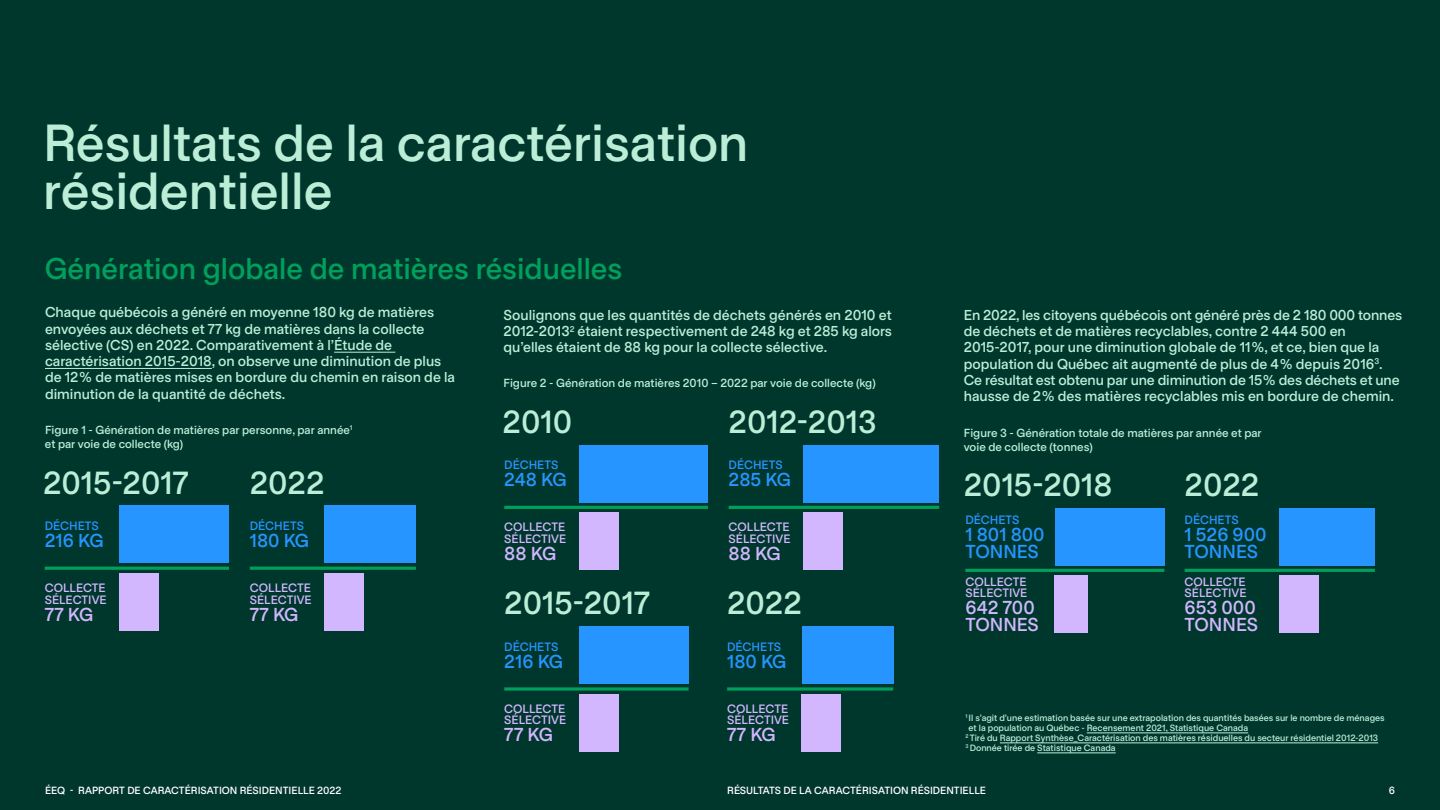
<style>
.page{position:relative;width:1440px;height:810px;background:#00372d}
.page>*{position:absolute;margin:0;border:0;box-sizing:border-box;transform-origin:0 0}
.t1{font:500 50px/48.8px "Habitus";color:#bceed7}
.t2{font:500 30.62px "Habitus";color:#bceed7}
.t3{font:500 28.75px "Habitus";color:#00a05c}
.t4{font:500 18px/16.9px "Habitus";color:#2695ff}
.t5{font:500 18px/16.9px "Habitus";color:#d2b7ff}
.t6{font:500 13.75px/16.2px "Habitus";color:#bceed7}
.t7{font:500 11.62px/11.6px "Habitus";color:#d2b7ff}
.t8{font:500 11.62px "Habitus";color:#2695ff}
.t9{font:500 11.25px/13.8px "Habitus";color:#bceed7}
.t10{font:500 10px "Habitus";color:#fff}
.t11{font:500 8.75px "Habitus";color:#bceed7}
</style>
<div class="page">
<hr style="left:334px;top:352px;width:61px;height:1px;background:#bceed7">
<hr style="left:45px;top:368px;width:167px;height:1px;background:#bceed7">
<hr style="left:1087px;top:733px;width:161px;height:1px;background:#bceed7">
<hr style="left:1000px;top:743px;width:378px;height:1px;background:#bceed7">
<hr style="left:1037px;top:753px;width:79px;height:1px;background:#bceed7">
<div style="left:119px;top:506px;width:110px;height:57px;background:#2695ff"></div>
<div style="left:579px;top:627px;width:110px;height:57px;background:#2695ff"></div>
<div style="left:579px;top:445px;width:129px;height:57px;background:#2695ff"></div>
<div style="left:1055px;top:508px;width:109px;height:57px;background:#2695ff"></div>
<div style="left:1280px;top:508px;width:95px;height:57px;background:#2695ff"></div>
<div style="left:325px;top:506px;width:91px;height:57px;background:#2695ff"></div>
<div style="left:803px;top:445px;width:136px;height:57px;background:#2695ff"></div>
<div style="left:802px;top:627px;width:91px;height:57px;background:#2695ff"></div>
<div style="left:119px;top:573px;width:40px;height:58px;background:#d2b7ff"></div>
<div style="left:579px;top:513px;width:39px;height:57px;background:#d2b7ff"></div>
<div style="left:1055px;top:576px;width:33px;height:57px;background:#d2b7ff"></div>
<div style="left:1280px;top:576px;width:39px;height:57px;background:#d2b7ff"></div>
<div style="left:325px;top:573px;width:39px;height:58px;background:#d2b7ff"></div>
<div style="left:579px;top:694px;width:39px;height:57px;background:#d2b7ff"></div>
<div style="left:802px;top:694px;width:39px;height:57px;background:#d2b7ff"></div>
<div style="left:803px;top:513px;width:40px;height:57px;background:#d2b7ff"></div>
<hr style="left:45px;top:567px;width:184px;height:3px;background:#00a05c">
<hr style="left:504px;top:506px;width:204px;height:3px;background:#00a05c">
<hr style="left:965px;top:569px;width:199px;height:3px;background:#00a05c">
<hr style="left:1185px;top:569px;width:190px;height:3px;background:#00a05c">
<hr style="left:250px;top:567px;width:166px;height:3px;background:#00a05c">
<hr style="left:729px;top:506px;width:210px;height:3px;background:#00a05c">
<svg style="left:504px;top:687px;width:185px;height:4px"></svg>
<svg style="left:727px;top:687px;width:166px;height:4px"></svg>
<h1 class="t1" style="left:43px;top:116px;width:707px">Résultats de la caractérisation résidentielle</h1>
<h3 class="t3" style="left:45px;top:248px;width:579px">Génération globale de matières résiduelles</h3>
<p class="t6" style="left:45px;top:304px;width:412px">Chaque québécois a généré en moyenne 180 kg de matières envoyées aux déchets et 77 kg de matières dans la collecte sélective (CS) en 2022. Comparativement à l’Étude de caractérisation 2015-2018, on observe une diminution de plus de 12 % de matières mises en bordure du chemin en raison de la diminution de la quantité de déchets.</p>
<p class="t9" style="left:45px;top:423px;width:309px">Figure 1 - Génération de matières par personne, par année<sup>1 </sup>et par voie de collecte (kg)</p>
<p class="t6" style="left:503px;top:306px;width:390px;text-align:justify">Soulignons que les quantités de déchets générés en 2010 et 2012-2013<sup>2</sup> étaient respectivement de 248 kg et 285 kg alors qu’elles étaient de 88 kg pour la collecte sélective.</p>
<p class="t9" style="left:503px;top:376px;width:374px">Figure 2 - Génération de matières 2010 – 2022 par voie de collecte (kg)</p>
<h2 class="t2" style="left:503px;top:400px;width:71px">2010</h2>
<h2 class="t2" style="left:729px;top:400px;width:150px">2012-2013</h2>
<p class="t6" style="left:964px;top:306px;width:440px">En 2022, les citoyens québécois ont généré près de 2 180 000 tonnes de déchets et de matières recyclables, contre 2 444 500 en 2015-2017, pour une diminution globale de 11 %, et ce, bien que la population du Québec ait augmenté de plus de 4 % depuis 2016<sup>3</sup>.<br>Ce résultat est obtenu par une diminution de 15 % des déchets et une hausse de 2 % des matières recyclables mis en bordure de chemin.</p>
<p class="t9" style="left:964px;top:426px;width:299px">Figure 3 - Génération totale de matières par année et par voie de collecte (tonnes)</p>
<h2 class="t2" style="left:43px;top:461px;width:147px">2015-2017</h2>
<p class="t8" style="left:504px;top:457px;width:56px">DÉCHETS</p>
<h3 class="t4" style="left:504px;top:471px;width:64px">248 KG</h3>
<p class="t8" style="left:729px;top:457px;width:56px">DÉCHETS</p>
<h3 class="t4" style="left:729px;top:471px;width:64px">285 KG</h3>
<h2 class="t2" style="left:250px;top:461px;width:76px">2022</h2>
<h2 class="t2" style="left:964px;top:463px;width:150px">2015-2018</h2>
<h2 class="t2" style="left:1185px;top:463px;width:76px">2022</h2>
<p class="t8" style="left:45px;top:518px;width:56px">DÉCHETS</p>
<h3 class="t4" style="left:45px;top:532px;width:60px">216 KG</h3>
<p class="t8" style="left:250px;top:518px;width:56px">DÉCHETS</p>
<h3 class="t4" style="left:250px;top:532px;width:61px">180 KG</h3>
<p class="t7" style="left:504px;top:521px;width:63px">COLLECTE<br>SÉLECTIVE</p>
<h3 class="t5" style="left:504px;top:544px;width:54px">88 KG</h3>
<p class="t7" style="left:729px;top:521px;width:63px">COLLECTE<br>SÉLECTIVE</p>
<h3 class="t5" style="left:729px;top:544px;width:54px">88 KG</h3>
<p class="t8" style="left:965px;top:511px;width:56px">DÉCHETS</p>
<h3 class="t4" style="left:965px;top:525px;width:81px">1 801 800<br>TONNES</h3>
<p class="t8" style="left:1185px;top:511px;width:56px">DÉCHETS</p>
<h3 class="t4" style="left:1185px;top:525px;width:83px">1 526 900<br>TONNES</h3>
<p class="t7" style="left:45px;top:582px;width:63px">COLLECTE<br>SÉLECTIVE</p>
<h3 class="t5" style="left:45px;top:605px;width:50px">77 KG</h3>
<p class="t7" style="left:250px;top:582px;width:63px">COLLECTE<br>SÉLECTIVE</p>
<h3 class="t5" style="left:250px;top:605px;width:50px">77 KG</h3>
<h2 class="t2" style="left:504px;top:581px;width:147px">2015-2017</h2>
<h2 class="t2" style="left:727px;top:581px;width:76px">2022</h2>
<p class="t7" style="left:965px;top:575px;width:63px">COLLECTE<br>SÉLECTIVE</p>
<h3 class="t5" style="left:965px;top:599px;width:75px">642 700<br>TONNES</h3>
<p class="t7" style="left:1185px;top:575px;width:63px">COLLECTE<br>SÉLECTIVE</p>
<h3 class="t5" style="left:1185px;top:599px;width:75px">653 000<br>TONNES</h3>
<p class="t8" style="left:504px;top:638px;width:56px">DÉCHETS</p>
<h3 class="t4" style="left:504px;top:652px;width:60px">216 KG</h3>
<p class="t8" style="left:727px;top:638px;width:56px">DÉCHETS</p>
<h3 class="t4" style="left:727px;top:652px;width:61px">180 KG</h3>
<p class="t7" style="left:504px;top:702px;width:63px">COLLECTE<br>SÉLECTIVE</p>
<h3 class="t5" style="left:504px;top:726px;width:50px">77 KG</h3>
<p class="t7" style="left:727px;top:702px;width:63px">COLLECTE<br>SÉLECTIVE</p>
<h3 class="t5" style="left:727px;top:726px;width:50px">77 KG</h3>
<p class="t11" style="left:965px;top:712px;width:421px"><sup>1</sup> Il s’agit d’une estimation basée sur une extrapolation des quantités basées sur le nombre de ménages</p>
<p class="t11" style="left:969px;top:722px;width:281px">et la population au Québec - Recensement 2021, Statistique Canada</p>
<p class="t11" style="left:965px;top:732px;width:414px"><sup>2</sup> Tiré du Rapport Synthèse_Caractérisation des matières résiduelles du secteur résidentiel 2012-2013</p>
<p class="t11" style="left:965px;top:742px;width:152px"><sup>3</sup> Donnée tirée de Statistique Canada</p>
<p class="t10" style="left:45px;top:783px;width:298px">ÉEQ - RAPPORT DE CARACTÉRISATION RÉSIDENTIELLE 2022</p>
<p class="t10" style="left:727px;top:783px;width:260px">RÉSULTATS DE LA CARACTÉRISATION RÉSIDENTIELLE</p>
<p class="t10" style="left:1389px;top:783px;width:8px">6</p>
</div>
